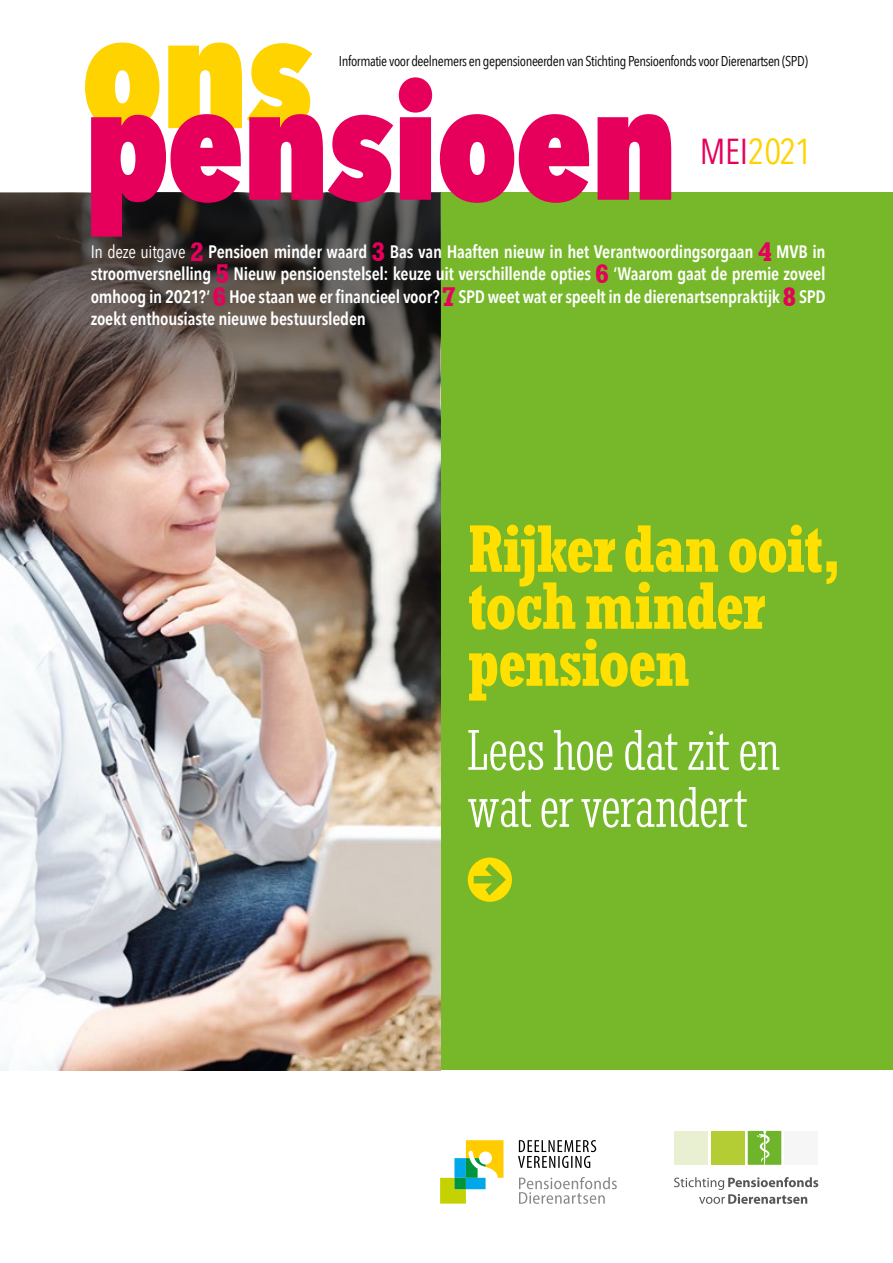
<style>
.page{position:relative;width:893px;height:1263px;background:#fff}
.page>*{position:absolute;margin:0;border:0;box-sizing:border-box;transform-origin:0 0}
.t1{font:700 condensed 63px/57px "Rockwell Nova";letter-spacing:-.025em;color:#ffe000}
.t2{font:300 condensed 54px/57px "Rockwell Nova";letter-spacing:-.01em;color:#fff;scale:1.15 1}
.t3{font:36px "Avenir Next Condensed";letter-spacing:-.01em;color:#ffd300}
.t4{font:600 18px/22.5px "Avenir Next Condensed";letter-spacing:-.015em;color:#fff;text-align:justify}
.t5{font:14.25px "Avenir Next Condensed";letter-spacing:-.03em;color:#000}
.s1{color:#e6005b}
.s2{font-weight:400}
.s3{font-family:"Rockwell Nova";font-weight:700;font-stretch:condensed;font-size:25.5px;color:#e6005b}
</style>
<div class="page">
<div style="left:0;top:193px;width:893px;height:877px;background:#76b82a"></div>
<img style="left:0;top:446px;width:440px;height:624px">
<svg style="left:0;top:193px;width:440px;height:253px;background:#5c4f48"></svg>
<div style="left:674px;top:1131px;width:34px;height:34px;background:#e9f0d1"></div>
<div style="left:711px;top:1131px;width:33px;height:34px;background:#b5cd35"></div>
<div style="left:784px;top:1131px;width:34px;height:34px;background:#f6f6f7"></div>
<svg style="left:674px;top:1177px;width:144px;height:27px"></svg>
<svg style="left:748px;top:1131px;width:33px;height:34px"></svg>
<svg style="left:518px;top:1140px;width:78px;height:28px"></svg>
<svg style="left:519px;top:1177px;width:98px;height:27px"></svg>
<svg style="left:440px;top:1140px;width:63px;height:63px"></svg>
<svg style="left:468px;top:857px;width:44px;height:45px"></svg>
<svg style="left:85px;top:43px;width:227px;height:70px"></svg>
<svg style="left:91px;top:77px;width:580px;height:160px"></svg>
<p class="t5" style="left:339px;top:49px;width:470px">Informatie voor deelnemers en gepensioneerden van Stichting Pensioenfonds voor Dierenartsen (SPD)</p>
<h3 class="t3" style="left:700px;top:121px;width:113px"><span class="s1">MEI</span>2021</h3>
<p class="t4" style="left:91px;top:240px;width:736px"><span class="s2">In deze uitgave</span> <span class="s3">2</span> Pensioen minder waard <span class="s3">3</span> Bas van Haaften nieuw in het Verantwoordingsorgaan <span class="s3">4</span> MVB in stroomversnelling <span class="s3">5</span> Nieuw pensioenstelsel: keuze uit verschillende opties <span class="s3">6</span> ‘Waarom gaat de premie zoveel omhoog in 2021?’ <span class="s3">6</span> Hoe staan we er financieel voor? <span class="s3">7</span> SPD weet wat er speelt in de dierenartsenpraktijk <span class="s3">8</span> SPD zoekt enthousiaste nieuwe bestuursleden</p>
<h1 class="t1" style="left:468px;top:520px;width:375px">Rijker dan ooit, toch minder pensioen</h1>
<h2 class="t2" style="left:468px;top:723px;width:273px">Lees hoe dat zit en wat er verandert</h2>
</div>
